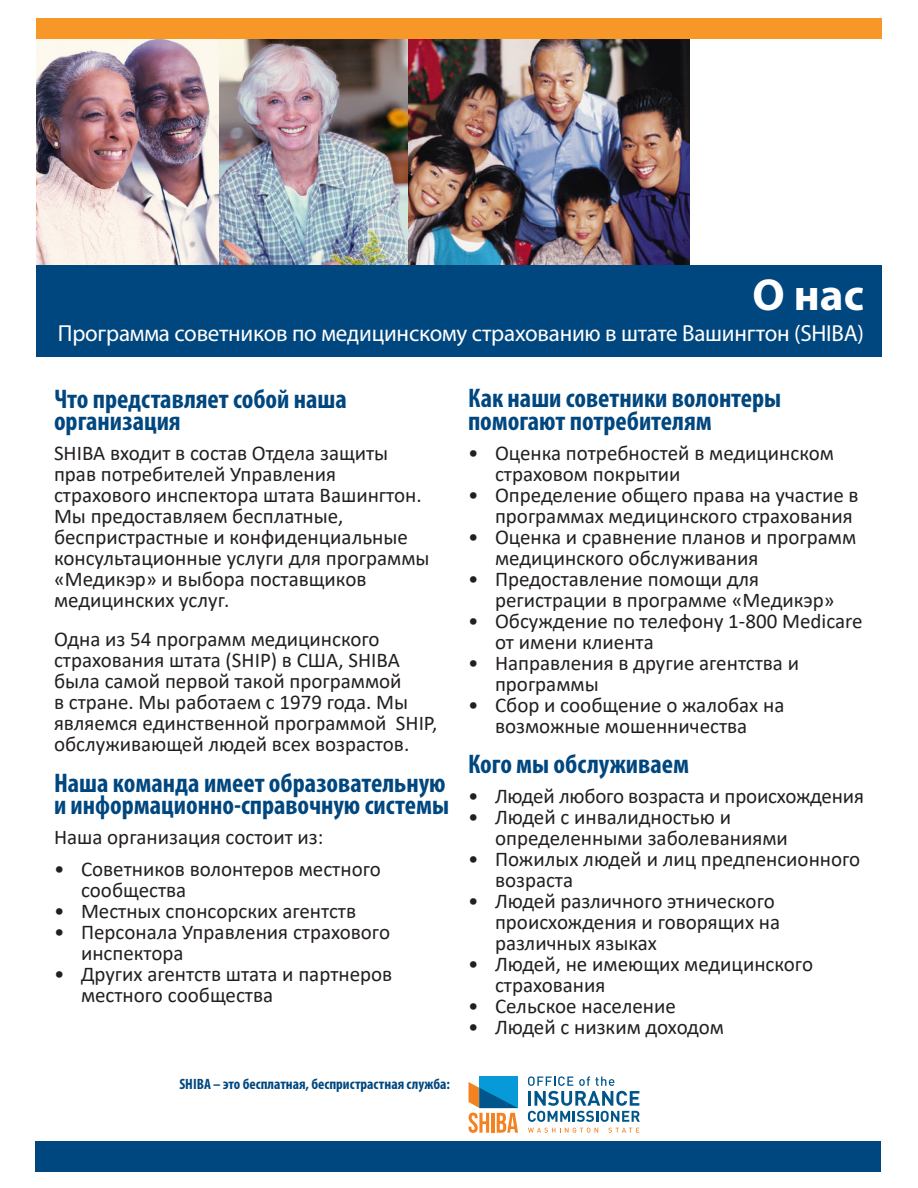
<style>
.page{position:relative;width:918px;height:1188px;background:#fff}
.page>*{position:absolute;margin:0;border:0;box-sizing:border-box;transform-origin:0 0}
.t1{font:700 45px "Myriad Pro";color:#fff}
.t2{font:700 condensed 27px/22.5px "Myriad Pro";color:#00477f}
.t3{font:23.25px "Myriad Pro";letter-spacing:-.01em;color:#fff}
.t4{font:21px/21px "Calibri";color:#231f20}
.t5{font:700 condensed 15px "Myriad Pro";color:#00477f}
</style>
<div class="page">
<div style="left:36px;top:1141px;width:845px;height:31px;background:#00477f"></div>
<img style="left:218px;top:38px;width:190px;height:227px">
<img style="left:36px;top:38px;width:182px;height:227px">
<img style="left:408px;top:38px;width:281px;height:227px">
<div style="left:36px;top:18px;width:845px;height:20px;background:#f79727"></div>
<div style="left:36px;top:265px;width:845px;height:91px;background:#00477f"></div>
<svg style="left:528px;top:1128px;width:70px;height:5px"></svg>
<svg style="left:608px;top:1128px;width:31px;height:5px"></svg>
<svg style="left:528px;top:1076px;width:112px;height:46px"></svg>
<div style="left:480px;top:1077px;width:38px;height:31px;background:#069ad9"></div>
<svg style="left:469px;top:1082px;width:49px;height:51px"></svg>
<p class="t1" style="left:753px;top:265px;width:113px">О нас</p>
<p class="t3" style="left:58px;top:319px;width:808px">Программа советников по медицинскому страхованию в штате Вашингтон (SHIBA)</p>
<p class="t2" style="left:54px;top:387px;width:294px">Что представляет собой наша организация</p>
<p class="t4" style="left:54px;top:442px;width:377px">SHIBA входит в состав Отдела защиты прав потребителей Управления страхового инспектора штата Вашингтон.<br>Мы предоставляем бесплатные, беспристрастные и конфиденциальные консультационные услуги для программы «Медикэр» и выбора поставщиков медицинских услуг.</p>
<p class="t4" style="left:54px;top:628px;width:385px">Одна из 54 программ медицинского страхования штата (SHIP) в США, SHIBA была самой первой такой программой<br>в стране. Мы работаем с 1979 года. Мы являемся единственной программой SHIP, обслуживающей людей всех возрастов.</p>
<p class="t2" style="left:54px;top:771px;width:397px">Наша команда имеет образовательную и информационно-справочную системы</p>
<p class="t4" style="left:54px;top:826px;width:271px">Наша организация состоит из:</p>
<p class="t4" style="left:81px;top:858px;width:301px;text-indent:-27px">• Советников волонтеров местного сообщества</p>
<p class="t4" style="left:54px;top:900px;width:304px">• Местных спонсорских агентств</p>
<p class="t4" style="left:81px;top:921px;width:311px;text-indent:-27px">• Персонала Управления страхового инспектора</p>
<p class="t4" style="left:81px;top:963px;width:313px;text-indent:-27px">• Других агентств штата и партнеров местного сообщества</p>
<p class="t5" style="left:179px;top:1075px;width:272px">SHIBA – это бесплатная, беспристрастная служба:</p>
<p class="t2" style="left:468px;top:387px;width:315px">Как наши советники волонтеры помогают потребителям</p>
<p class="t4" style="left:495px;top:442px;width:341px;text-indent:-27px">• Оценка потребностей в медицинском страховом покрытии</p>
<p class="t4" style="left:468px;top:484px;width:392px;text-align:right">• Определение общего права на участие в программах медицинского страхования</p>
<p class="t4" style="left:495px;top:526px;width:363px;text-indent:-27px">• Оценка и сравнение планов и программ медицинского обслуживания</p>
<p class="t4" style="left:495px;top:568px;width:341px;text-indent:-27px">• Предоставление помощи для регистрации в программе «Медикэр»</p>
<p class="t4" style="left:495px;top:610px;width:369px;text-indent:-27px">• Обсуждение по телефону 1-800 Medicare от имени клиента</p>
<p class="t4" style="left:495px;top:652px;width:306px;text-indent:-27px">• Направления в другие агентства и программы</p>
<p class="t4" style="left:468px;top:694px;width:318px;text-align:center">• Сбор и сообщение о жалобах на возможные мошенничества</p>
<p class="t2" style="left:468px;top:753px;width:223px">Кого мы обслуживаем</p>
<p class="t4" style="left:468px;top:785px;width:397px">• Людей любого возраста и происхождения</p>
<p class="t4" style="left:495px;top:806px;width:294px;text-indent:-27px">• Людей с инвалидностью и определенными заболеваниями</p>
<p class="t4" style="left:495px;top:848px;width:367px;text-indent:-27px">• Пожилых людей и лиц предпенсионного возраста</p>
<p class="t4" style="left:495px;top:890px;width:287px;text-indent:-27px">• Людей различного этнического происхождения и говорящих на различных языках</p>
<p class="t4" style="left:495px;top:953px;width:320px;text-indent:-27px">• Людей, не имеющих медицинского страхования</p>
<p class="t4" style="left:468px;top:995px;width:209px">• Сельское население</p>
<p class="t4" style="left:468px;top:1016px;width:257px">• Людей с низким доходом</p>
</div>
